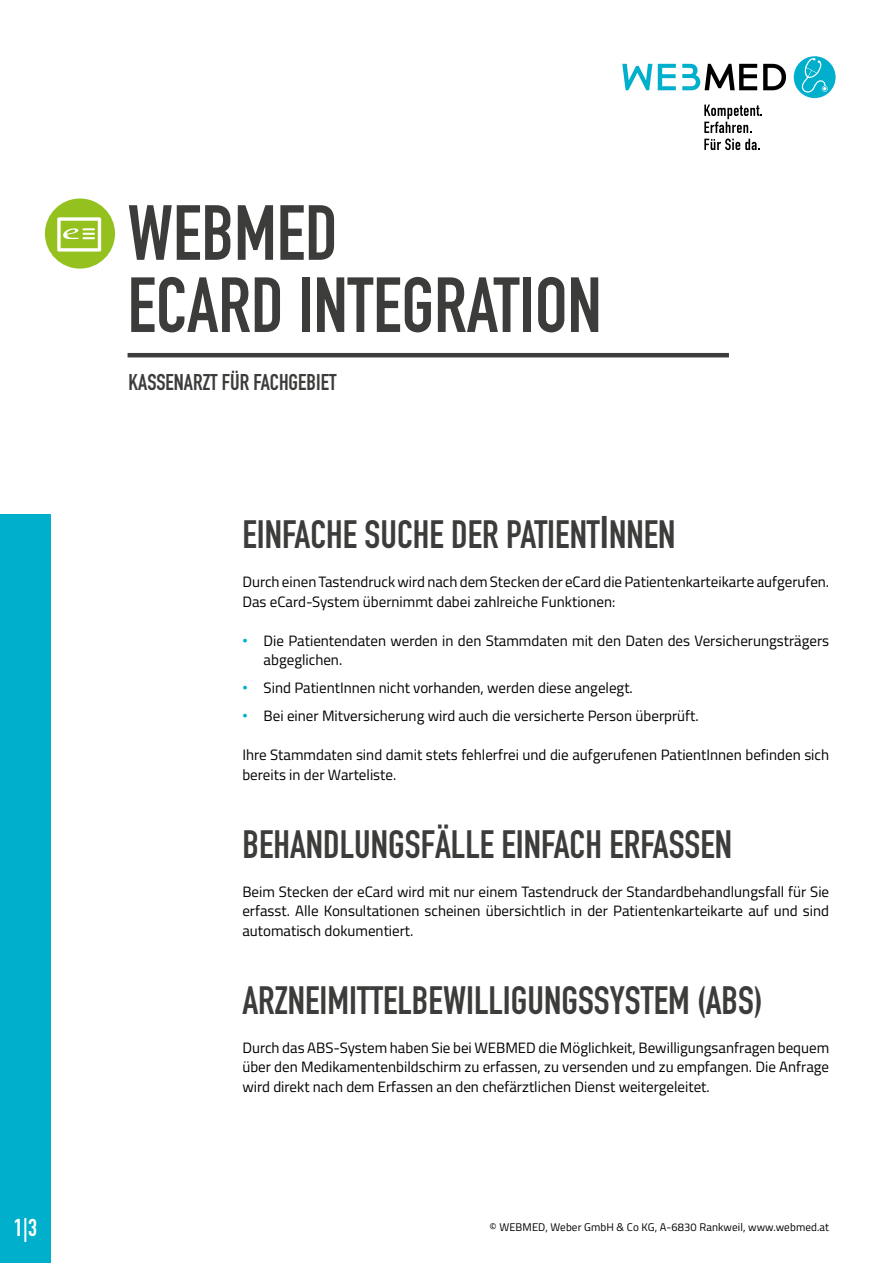
<style>
.page{position:relative;width:893px;height:1263px;background:#fff}
.page>*{position:absolute;margin:0;border:0;box-sizing:border-box;transform-origin:0 0}
.t1{font:76.65px/72.2px "DIN Engschrift";color:#3c3c3b}
.t2{font:39px "DIN Engschrift";color:#3c3c3b}
.t3{font:24px "DIN Engschrift";color:#fff}
.t4{font:22.5px "DIN Engschrift";color:#3c3c3b}
.t5{font:15px/19.5px "Titillium Web";color:#000}
.t6{font:11.1px "Titillium Web";letter-spacing:.01em;color:#000}
.s1{font-size:45px}
.s2{font-family:"Arial";color:#00afcb}
</style>
<div class="page">
<div style="left:0;top:514px;width:51px;height:749px;background:#00afcb"></div>
<svg style="left:658px;top:64px;width:18px;height:26px"></svg>
<svg style="left:622px;top:64px;width:30px;height:26px"></svg>
<svg style="left:763px;top:64px;width:23px;height:26px"></svg>
<svg style="left:682px;top:64px;width:75px;height:26px"></svg>
<svg style="left:704px;top:105px;width:58px;height:28px"></svg>
<svg style="left:704px;top:139px;width:56px;height:11px"></svg>
<div style="left:794px;top:56px;width:42px;height:42px;background:#00afcb;border-radius:50%"></div>
<svg style="left:801px;top:58px;width:27px;height:35px"></svg>
<hr style="left:128px;top:353px;width:601px;height:4px;background:#3c3c3b">
<div style="left:43px;top:197px;width:74px;height:73px;background:#95c11f;border-radius:50%"></div>
<div style="left:41px;top:195px;width:77px;height:77px;border:3px solid #fff;border-radius:50%"></div>
<svg style="left:57px;top:217px;width:44px;height:35px"></svg>
<h3 class="t3" style="left:14px;top:1213px;width:25px">1|3</h3>
<h1 class="t1" style="left:128px;top:197px;width:476px">WEBMED<br>ECARD INTEGRATION</h1>
<h3 class="t4" style="left:129px;top:369px;width:209px">KASSENARZT FÜR FACHGEBIET</h3>
<h2 class="t2" style="left:242px;top:512px;width:435px">EINFACHE SUCHE DER PATIENT<span class="s1">I</span>NNEN</h2>
<p class="t5" style="left:242px;top:572px;width:588px">Durch einen Tastendruck wird nach dem Stecken der eCard die Patientenkarteikarte aufgerufen.<br>Das eCard-System übernimmt dabei zahlreiche Funktionen:</p>
<p class="t5" style="left:264px;top:630px;width:567px;text-indent:-21px"><span class="s2">•</span> Die Patientendaten werden in den Stammdaten mit den Daten des Versicherungsträgers abgeglichen.</p>
<p class="t5" style="left:242px;top:678px;width:392px"><span class="s2">•</span> Sind PatientInnen nicht vorhanden, werden diese angelegt.</p>
<p class="t5" style="left:242px;top:706px;width:458px"><span class="s2">•</span> Bei einer Mitversicherung wird auch die versicherte Person überprüft.</p>
<p class="t5" style="left:242px;top:745px;width:588px">Ihre Stammdaten sind damit stets fehlerfrei und die aufgerufenen PatientInnen befinden sich bereits in der Warteliste.</p>
<h2 class="t2" style="left:242px;top:821px;width:491px">BEHANDLUNGSFÄLLE EINFACH ERFASSEN</h2>
<p class="t5" style="left:242px;top:881px;width:588px;text-align:justify">Beim Stecken der eCard wird mit nur einem Tastendruck der Standardbehandlungsfall für Sie erfasst. Alle Konsultationen scheinen übersichtlich in der Patientenkarteikarte auf und sind automatisch dokumentiert.</p>
<h2 class="t2" style="left:242px;top:977px;width:522px">ARZNEIMITTELBEWILLIGUNGSSYSTEM (ABS)</h2>
<p class="t5" style="left:242px;top:1037px;width:588px;text-align:justify">Durch das ABS-System haben Sie bei WEBMED die Möglichkeit, Bewilligungsanfragen bequem über den Medikamentenbildschirm zu erfassen, zu versenden und zu empfangen. Die Anfrage wird direkt nach dem Erfassen an den chefärztlichen Dienst weitergeleitet.</p>
<p class="t6" style="left:490px;top:1219px;width:341px">© WEBMED, Weber GmbH &amp; Co KG, A-6830 Rankweil, www.webmed.at</p>
</div>
